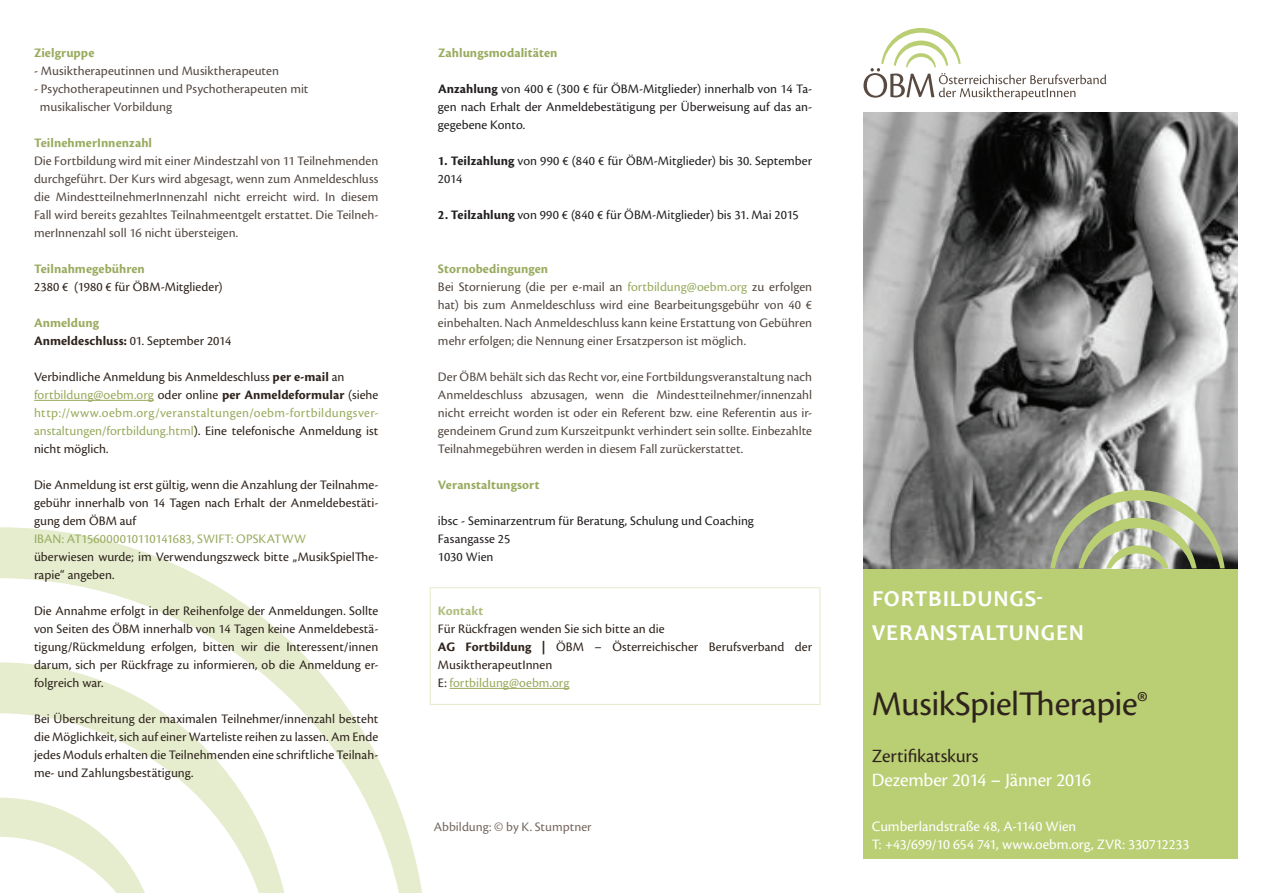
<style>
.page{position:relative;width:1263px;height:893px;background:#fff}
.page>*{position:absolute;margin:0;border:0;box-sizing:border-box;transform-origin:0 0}
.t1{font:36px "Cronos Pro";letter-spacing:-.01em;color:#2f241d}
.t2{font:700 22.95px/34px "Candara";letter-spacing:.035em;color:#fff}
.t3{font:19.5px "Cronos Pro";letter-spacing:-.01em;color:#fff}
.t4{font:19.5px "Cronos Pro";letter-spacing:-.01em;color:#2f241d}
.t5{font:15px/18px "Cronos Pro";color:#fff}
.t6{font:13.5px/18px "Cronos Pro";color:#544943}
.t7{font:13.5px/18px "Cronos Pro";color:#2f241d}
.t8{font:13.5px/18px "Cronos Pro";color:#231f20}
.t9{font:13.5px/18px "Cronos Pro";letter-spacing:.005em;color:#99ab5f}
.t10{font:700 13.5px "Cronos Pro";letter-spacing:.005em;color:#99ab5f}
.t11{font:13.5px "Cronos Pro";color:#776860}
.t12{font:700 13.5px "Cronos Pro";color:#b0bd81}
.s1{font-weight:700;color:#99ab5f}
.s2{font-weight:700}
.s3{color:#2f241d}
.s4{font-weight:700;color:#2f241d}
.s5{color:#99ab5f}
</style>
<div class="page">
<svg style="left:0;top:527px;width:422px;height:366px"></svg>
<svg style="left:0;top:662px;width:288px;height:231px"></svg>
<svg style="left:0;top:798px;width:151px;height:95px"></svg>
<div style="left:863px;top:568px;width:374px;height:291px;background:#bace73"></div>
<img style="left:863px;top:112px;width:374px;height:456px">
<svg style="left:1050px;top:490px;width:175px;height:78px;background:#a6ac92"></svg>
<hr style="left:34px;top:400px;width:120px;height:1px;background:#99ab5f">
<div style="left:430px;top:587px;width:390px;height:118px;border:1px solid #e6edce"></div>
<hr style="left:450px;top:688px;width:119px;height:1px;background:#99ab5f">
<svg style="left:863px;top:28px;width:243px;height:72px"></svg>
<p class="t10" style="left:34px;top:45px;width:62px">Zielgruppe</p>
<p class="t6" style="left:34px;top:62px;width:246px">- Musiktherapeutinnen und Musiktherapeuten</p>
<p class="t6" style="left:40px;top:80px;width:270px;text-indent:-6px">- Psychotherapeutinnen und Psychotherapeuten mit musikalischer Vorbildung</p>
<p class="t10" style="left:34px;top:135px;width:120px">TeilnehmerInnenzahl</p>
<p class="t6" style="left:34px;top:152px;width:346px;text-align:justify">Die Fortbildung wird mit einer Mindestzahl von 11 Teilnehmenden durchgeführt. Der Kurs wird abgesagt, wenn zum Anmeldeschluss die MindestteilnehmerInnenzahl nicht erreicht wird. In diesem Fall wird bereits gezahltes Teilnahmeentgelt erstattet. Die Teilneh&shy;merInnenzahl soll 16 nicht übersteigen.</p>
<p class="t10" style="left:34px;top:261px;width:112px">Teilnahmegebühren</p>
<p class="t7" style="left:34px;top:278px;width:190px">2380 € (1980 € für ÖBM-Mitglieder)</p>
<p class="t7" style="left:34px;top:314px;width:199px"><span class="s1">Anmeldung<br></span><span class="s2">Anmeldeschluss:</span> 01. September 2014</p>
<p class="t9" style="left:34px;top:368px;width:346px"><span class="s3">Verbindliche Anmeldung bis Anmeldeschluss</span> <span class="s4">per e-mail</span> <span class="s3">an </span>fortbildung@oebm.org <span class="s3">oder online</span> <span class="s4">per Anmeldeformular</span> <span class="s3">(siehe </span>http://www.oebm.org/veranstaltungen/oebm-fortbildungsver&shy;anstaltungen/fortbildung.html<span class="s3">). Eine telefonische Anmeldung ist nicht möglich.</span></p>
<p class="t7" style="left:34px;top:476px;width:346px;text-align:justify">Die Anmeldung ist erst gültig, wenn die Anzahlung der Teilnahme&shy;gebühr innerhalb von 14 Tagen nach Erhalt der Anmeldebestäti&shy;gung dem ÖBM auf</p>
<p class="t9" style="left:34px;top:530px;width:274px">IBAN: AT156000010110141683, SWIFT: OPSKATWW</p>
<p class="t7" style="left:34px;top:548px;width:346px">überwiesen wurde; im Verwendungszweck bitte „MusikSpielThe&shy;rapie“ angeben.</p>
<p class="t7" style="left:34px;top:602px;width:346px;text-align:justify">Die Annahme erfolgt in der Reihenfolge der Anmeldungen. Sollte von Seiten des ÖBM innerhalb von 14 Tagen keine Anmeldebestä&shy;tigung/Rückmeldung erfolgen, bitten wir die Interessent/innen darum, sich per Rückfrage zu informieren, ob die Anmeldung er&shy;folgreich war.</p>
<p class="t7" style="left:34px;top:710px;width:346px;text-align:justify">Bei Überschreitung der maximalen Teilnehmer/innenzahl besteht die Möglichkeit, sich auf einer Warteliste reihen zu lassen. Am Ende jedes Moduls erhalten die Teilnehmenden eine schriftliche Teilnah&shy;me- und Zahlungsbestätigung.</p>
<p class="t10" style="left:438px;top:45px;width:121px">Zahlungsmodalitäten</p>
<p class="t8" style="left:438px;top:80px;width:376px;text-align:justify"><span class="s2">Anzahlung</span> von 400 € (300 € für ÖBM-Mitglieder) innerhalb von 14 Ta&shy;gen nach Erhalt der Anmeldebestätigung per Überweisung auf das an&shy;gegebene Konto.</p>
<p class="t8" style="left:438px;top:152px;width:376px"><span class="s2">1. Teilzahlung</span> von 990 € (840 € für ÖBM-Mitglieder) bis 30. September<br>2014</p>
<p class="t8" style="left:438px;top:206px;width:362px"><span class="s2">2. Teilzahlung</span> von 990 € (840 € für ÖBM-Mitglieder) bis 31. Mai 2015</p>
<p class="t6" style="left:438px;top:260px;width:376px"><span class="s1">Stornobedingungen<br></span>Bei Stornierung (die per e-mail an <span class="s5">fortbildung@oebm.org</span> zu erfolgen hat) bis zum Anmeldeschluss wird eine Bearbeitungsgebühr von 40 € einbehalten. Nach Anmeldeschluss kann keine Erstattung von Gebühren mehr erfolgen; die Nennung einer Ersatzperson ist möglich.</p>
<p class="t6" style="left:438px;top:368px;width:376px;text-align:justify">Der ÖBM behält sich das Recht vor, eine Fortbildungsveranstaltung nach Anmeldeschluss abzusagen, wenn die Mindestteilnehmer/innenzahl nicht erreicht worden ist oder ein Referent bzw. eine Referentin aus ir&shy;gendeinem Grund zum Kurszeitpunkt verhindert sein sollte. Einbezahlte Teilnahmegebühren werden in diesem Fall zurückerstattet.</p>
<p class="t10" style="left:438px;top:477px;width:103px">Veranstaltungsort</p>
<p class="t8" style="left:438px;top:512px;width:317px">ibsc - Seminarzentrum für Beratung, Schulung und Coaching<br>Fasangasse 25<br>1030 Wien</p>
<p class="t12" style="left:438px;top:603px;width:47px">Kontakt</p>
<p class="t7" style="left:438px;top:620px;width:376px">Für Rückfragen wenden Sie sich bitte an die<br><span class="s2">AG Fortbildung |</span> ÖBM – Österreichischer Berufsverband der MusiktherapeutInnen<br>E: <span class="s5">fortbildung@oebm.org</span></p>
<p class="t11" style="left:434px;top:819px;width:159px">Abbildung: © by K. Stumptner</p>
<h2 class="t2" style="left:872px;top:582px;width:214px">FORTBILDUNGS-<br>VERANSTALTUNGEN</h2>
<h1 class="t1" style="left:872px;top:683px;width:278px">MusikSpielTherapie®</h1>
<h3 class="t4" style="left:872px;top:745px;width:108px">Zertifikatskurs</h3>
<h3 class="t3" style="left:872px;top:768px;width:221px">Dezember 2014 – Jänner 2016</h3>
<p class="t5" style="left:872px;top:817px;width:319px">Cumberlandstraße 48, A-1140 Wien<br>T: +43/699/10 654 741, www.oebm.org, ZVR: 330712233</p>
</div>
